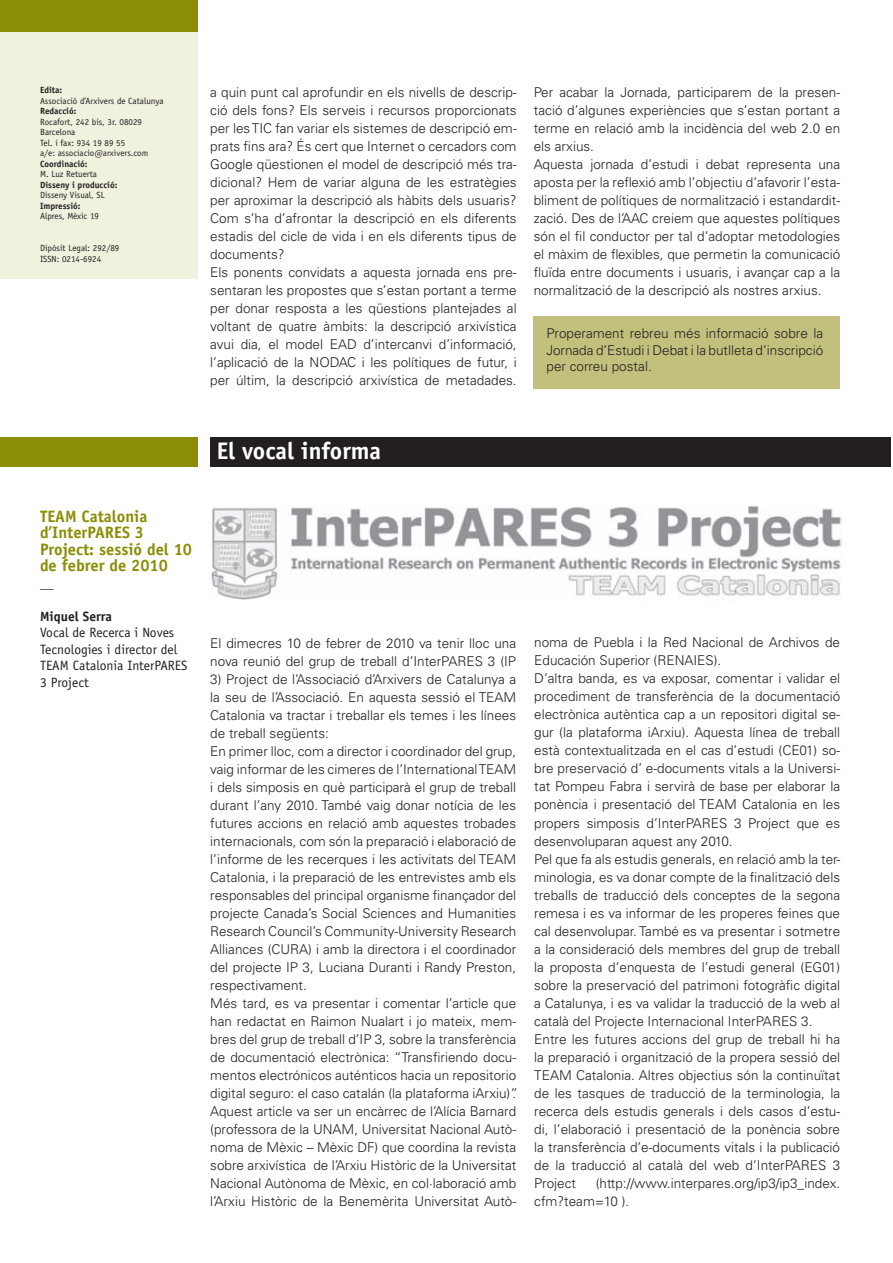
<style>
.page{position:relative;width:893px;height:1263px;background:#fff}
.page>*{position:absolute;margin:0;border:0;box-sizing:border-box;transform-origin:0 0}
.t1{font:700 24px "Officina Sans Std";color:#fff}
.t2{font:700 16.5px/16.5px "Officina Sans Std";color:#8a8d06}
.t3{font:300 13.5px/18px "Univers LT Std";color:#231f20}
.t4{font:13.5px/16.5px "Officina Sans Std";color:#231f20}
.t5{font:700 13.5px "Officina Sans Std";color:#231f20}
.t6{font:9px/10.5px "Officina Sans Std";color:#231f20}
.t7{font:700 9px "Officina Sans Std";color:#231f20}
</style>
<div class="page">
<div style="left:0;top:32px;width:197px;height:246px;background:#f1f1df"></div>
<div style="left:0;top:0;width:197px;height:32px;background:#8a8d06"></div>
<div style="left:210px;top:437px;width:680px;height:30px;background:#231f20"></div>
<div style="left:0;top:437px;width:197px;height:30px;background:#8a8d06"></div>
<div style="left:533px;top:316px;width:306px;height:72px;background:#c1c17d"></div>
<img style="left:211px;top:506px;width:630px;height:94px">
<p class="t7" style="left:40px;top:85px;width:24px">Edita:</p>
<p class="t6" style="left:40px;top:96px;width:125px">Associació d’Arxivers de Catalunya</p>
<p class="t7" style="left:40px;top:106px;width:38px">Redacció:</p>
<p class="t6" style="left:40px;top:117px;width:110px">Rocafort, 242 bis, 3r. 08029<br>Barcelona<br>Tel. i fax: 934 19 89 55<br>a/e: associacio@arxivers.com</p>
<p class="t7" style="left:40px;top:158px;width:49px">Coordinació:</p>
<p class="t6" style="left:40px;top:169px;width:58px">M. Luz Retuerta</p>
<p class="t7" style="left:40px;top:179px;width:79px">Disseny i producció:</p>
<p class="t6" style="left:40px;top:190px;width:66px">Disseny Visual, SL</p>
<p class="t7" style="left:40px;top:200px;width:42px">Impressió:</p>
<p class="t6" style="left:40px;top:211px;width:61px">Alpres, Mèxic 19</p>
<p class="t6" style="left:40px;top:243px;width:81px">Dipòsit Legal: 292/89<br>ISSN: 0214-6924</p>
<p class="t3" style="left:210px;top:83px;width:308px">a quin punt cal aprofundir en els nivells de descrip&shy;ció dels fons? Els serveis i recursos proporcionats per les TIC fan variar els sistemes de descripció em&shy;prats fins ara? És cert que Internet o cercadors com Google qüestionen el model de descripció més tra&shy;dicional? Hem de variar alguna de les estratègies per aproximar la descripció als hàbits dels usuaris?<br>Com s’ha d’afrontar la descripció en els diferents estadis del cicle de vida i en els diferents tipus de documents?<br>Els ponents convidats a aquesta jornada ens pre&shy;sentaran les propostes que s’estan portant a terme per donar resposta a les qüestions plantejades al voltant de quatre àmbits: la descripció arxivística avui dia, el model EAD d’intercanvi d’informació, l’aplicació de la NODAC i les polítiques de futur, i per últim, la descripció arxivística de metadades.</p>
<p class="t3" style="left:533px;top:83px;width:308px">Per acabar la Jornada, participarem de la presen&shy;tació d’algunes experiències que s’estan portant a terme en relació amb la incidència del web 2.0 en els arxius.<br>Aquesta jornada d’estudi i debat representa una aposta per la reflexió amb l’objectiu d’afavorir l’esta&shy;bliment de polítiques de normalització i estandardit&shy;zació. Des de l’AAC creiem que aquestes polítiques són el fil conductor per tal d’adoptar metodologies el màxim de flexibles, que permetin la comunicació fluïda entre documents i usuaris, i avançar cap a la normalització de la descripció als nostres arxius.</p>
<p class="t3" style="left:546px;top:325px;width:278px;line-height:16.5px;text-align:justify">Properament rebreu més informació sobre la Jornada d’Estudi i Debat i la butlleta d’inscripció per correu postal.</p>
<h1 class="t1" style="left:216px;top:436px;width:166px">El vocal informa</h1>
<p class="t2" style="left:40px;top:507px;width:153px">TEAM Catalonia d’InterPARES 3<br>Project: sessió del 10 de febrer de 2010</p>
<p class="t4" style="left:40px;top:575px;width:15px">__</p>
<p class="t5" style="left:40px;top:607px;width:73px">Miquel Serra</p>
<p class="t4" style="left:40px;top:624px;width:149px">Vocal de Recerca i Noves<br>Tecnologies i director del<br>TEAM Catalonia InterPARES<br>3 Project</p>
<p class="t3" style="left:210px;top:633px;width:307px">El dimecres 10 de febrer de 2010 va tenir lloc una nova reunió del grup de treball d’InterPARES 3 (IP</p>
<p class="t3" style="left:210px;top:669px;width:309px">3) Project de l’Associació d’Arxivers de Catalunya a la seu de l’Associació. En aquesta sessió el TEAM Catalonia va tractar i treballar els temes i les línees de treball següents:<br>En primer lloc, com a director i coordinador del grup, vaig informar de les cimeres de l’International TEAM i dels simposis en què participarà el grup de treball durant l’any 2010. També vaig donar notícia de les futures accions en relació amb aquestes trobades internacionals, com són la preparació i elaboració de l’informe de les recerques i les activitats del TEAM Catalonia, i la preparació de les entrevistes amb els responsables del principal organisme finançador del projecte Canada’s Social Sciences and Humanities Research Council’s Community-University Research Alliances (CURA) i amb la directora i el coordinador del projecte IP 3, Luciana Duranti i Randy Preston, respectivament.<br>Més tard, es va presentar i comentar l’article que han redactat en Raimon Nualart i jo mateix, mem&shy;bres del grup de treball d’IP 3, sobre la transferència de documentació electrònica: “Transfiriendo docu&shy;mentos electrónicos auténticos hacia un repositorio digital seguro: el caso catalán (la plataforma iArxiu)”.<br>Aquest article va ser un encàrrec de l’Alícia Barnard (professora de la UNAM, Universitat Nacional Autò&shy;noma de Mèxic – Mèxic DF) que coordina la revista sobre arxivística de l’Arxiu Històric de la Universitat Nacional Autònoma de Mèxic, en col·laboració amb l’Arxiu Històric de la Benemèrita Universitat Autò-</p>
<p class="t3" style="left:534px;top:633px;width:307px">noma de Puebla i la Red Nacional de Archivos de Educación Superior (RENAIES).<br>D’altra banda, es va exposar, comentar i validar el procediment de transferència de la documentació electrònica autèntica cap a un repositori digital se&shy;gur (la plataforma iArxiu). Aquesta línea de treball està contextualitzada en el cas d’estudi (CE01) so&shy;bre preservació d’ e-documents vitals a la Universi&shy;tat Pompeu Fabra i servirà de base per elaborar la ponència i presentació del TEAM Catalonia en les propers simposis d’InterPARES 3 Project que es desenvoluparan aquest any 2010.<br>Pel que fa als estudis generals, en relació amb la ter&shy;minologia, es va donar compte de la finalització dels treballs de traducció dels conceptes de la segona remesa i es va informar de les properes feines que cal desenvolupar. També es va presentar i sotmetre a la consideració dels membres del grup de treball la proposta d’enquesta de l’estudi general (EG01) sobre la preservació del patrimoni fotogràfic digital a Catalunya, i es va validar la traducció de la web al català del Projecte Internacional InterPARES 3.<br>Entre les futures accions del grup de treball hi ha la preparació i organització de la propera sessió del TEAM Catalonia. Altres objectius són la continuïtat de les tasques de traducció de la terminologia, la recerca dels estudis generals i dels casos d’estu&shy;di, l’elaboració i presentació de la ponència sobre la transferència d’e-documents vitals i la publicació de la traducció al català del web d’InterPARES 3<br>Project</p>
<p class="t3" style="left:534px;top:1173px;width:307px;text-indent:62px">(http://www.interpares.org/ip3/ip3_index. cfm?team=10 ).</p>
</div>
